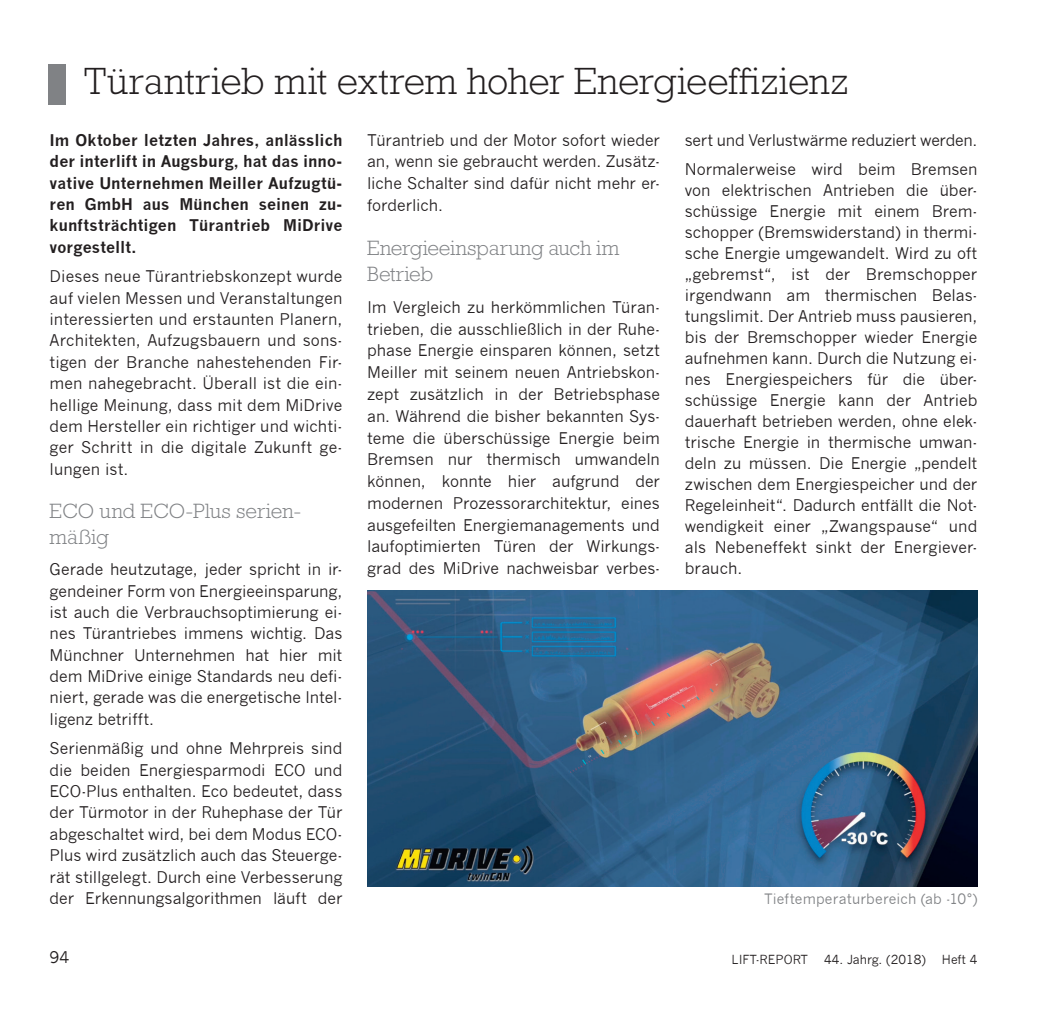
<style>
.page{position:relative;width:1062px;height:1013px;background:#fff}
.page>*{position:absolute;margin:0;border:0;box-sizing:border-box;transform-origin:0 0}
.Haupt-Überschrift_20{font:300 38.5px "Rockwell";letter-spacing:-.01em;color:#231f20}
.Zwischentitel_Produk{font:300 21px/25.6px "Rockwell";letter-spacing:-.005em;color:#808285}
.Fließtext_2013{font:15.75px/21.3px "News Gothic";color:#231f20;text-align:justify}
.Fließtext_2013-2{font:700 15.75px/21.3px "News Gothic";letter-spacing:.005em;color:#231f20;text-align:justify}
.Bildlegende_2013{font:14px "News Gothic";letter-spacing:.01em;color:#808285}
.t1{font:12.25px "News Gothic";color:#231f20}
</style>
<div class="page">
<img style="left:367px;top:590px;width:610px;height:296px">
<div style="left:49px;top:64px;width:17px;height:40px;background:#808285"></div>
<p class="Haupt-Überschrift_20" style="left:84px;top:59px;width:766px">Türantrieb mit extrem hoher Energieeffizienz</p>
<p class="Fließtext_2013-2" style="left:50px;top:129px;width:294px">Im Oktober letzten Jahres, anlässlich der interlift in Augsburg, hat das inno&shy;vative Unternehmen Meiller Aufzugtü&shy;ren GmbH aus München seinen zu&shy;kunftsträchtigen Türantrieb MiDrive vorgestellt.</p>
<p class="Fließtext_2013" style="left:50px;top:266px;width:294px">Dieses neue Türantriebskonzept wurde auf vielen Messen und Veranstaltungen interessierten und erstaunten Planern, Architekten, Aufzugsbauern und sons&shy;tigen der Branche nahestehenden Fir&shy;men nahegebracht. Überall ist die ein&shy;hellige Meinung, dass mit dem MiDrive dem Hersteller ein richtiger und wichti&shy;ger Schritt in die digitale Zukunft ge&shy;lungen ist.</p>
<p class="Zwischentitel_Produk" style="left:50px;top:498px;width:253px">ECO und ECO-Plus serien&shy;mäßig</p>
<p class="Fließtext_2013" style="left:50px;top:559px;width:294px">Gerade heutzutage, jeder spricht in ir&shy;gendeiner Form von Energieeinsparung, ist auch die Verbrauchsoptimierung ei&shy;nes Türantriebes immens wichtig. Das Münchner Unternehmen hat hier mit dem MiDrive einige Standards neu defi&shy;niert, gerade was die energetische Intel&shy;ligenz betrifft.</p>
<p class="Fließtext_2013" style="left:50px;top:738px;width:294px">Serienmäßig und ohne Mehrpreis sind die beiden Energiesparmodi ECO und ECO-Plus enthalten. Eco bedeutet, dass der Türmotor in der Ruhephase der Tür abgeschaltet wird, bei dem Modus ECO-Plus wird zusätzlich auch das Steuerge&shy;rät stillgelegt. Durch eine Verbesserung der Erkennungsalgorithmen läuft der</p>
<p class="Fließtext_2013" style="left:685px;top:129px;width:294px">sert und Verlustwärme reduziert werden.</p>
<p class="Fließtext_2013" style="left:685px;top:159px;width:294px">Normalerweise wird beim Bremsen von elektrischen Antrieben die über&shy;schüssige Energie mit einem Brem&shy;schopper (Bremswiderstand) in thermi&shy;sche Energie umgewandelt. Wird zu oft „gebremst“, ist der Bremschopper irgendwann am thermischen Belas&shy;tungslimit. Der Antrieb muss pausieren, bis der Bremschopper wieder Energie aufnehmen kann. Durch die Nutzung ei&shy;nes Energiespeichers für die über&shy;schüssige Energie kann der Antrieb dauerhaft betrieben werden, ohne elek&shy;trische Energie in thermische umwan&shy;deln zu müssen. Die Energie „pendelt zwischen dem Energiespeicher und der Regeleinheit“. Dadurch entfällt die Not&shy;wendigkeit einer „Zwangspause“ und als Nebeneffekt sinkt der Energiever&shy;brauch.</p>
<p class="Fließtext_2013" style="left:367px;top:129px;width:294px">Türantrieb und der Motor sofort wieder an, wenn sie gebraucht werden. Zusätz&shy;liche Schalter sind dafür nicht mehr er&shy;forderlich.</p>
<p class="Zwischentitel_Produk" style="left:367px;top:235px;width:254px">Energieeinsparung auch im<br>Betrieb</p>
<p class="Fließtext_2013" style="left:367px;top:296px;width:294px">Im Vergleich zu herkömmlichen Türan&shy;trieben, die ausschließlich in der Ruhe&shy;phase Energie einsparen können, setzt Meiller mit seinem neuen Antriebskon&shy;zept zusätzlich in der Betriebsphase an. Während die bisher bekannten Sys&shy;teme die überschüssige Energie beim Bremsen nur thermisch umwandeln können, konnte hier aufgrund der modernen Prozessorarchitektur, eines ausgefeilten Energiemanagements und laufoptimierten Türen der Wirkungs&shy;grad des MiDrive nachweisbar verbes-</p>
<p class="Bildlegende_2013" style="left:764px;top:890px;width:215px">Tieftemperaturbereich (ab -10°)</p>
<p class="Fließtext_2013" style="left:50px;top:947px;width:21px">94</p>
<p class="t1" style="left:731px;top:952px;width:78px">LIFT-REPORT</p>
<p class="t1" style="left:824px;top:952px;width:103px">44. Jahrg. (2018)</p>
<p class="t1" style="left:942px;top:952px;width:37px">Heft 4</p>
</div>
